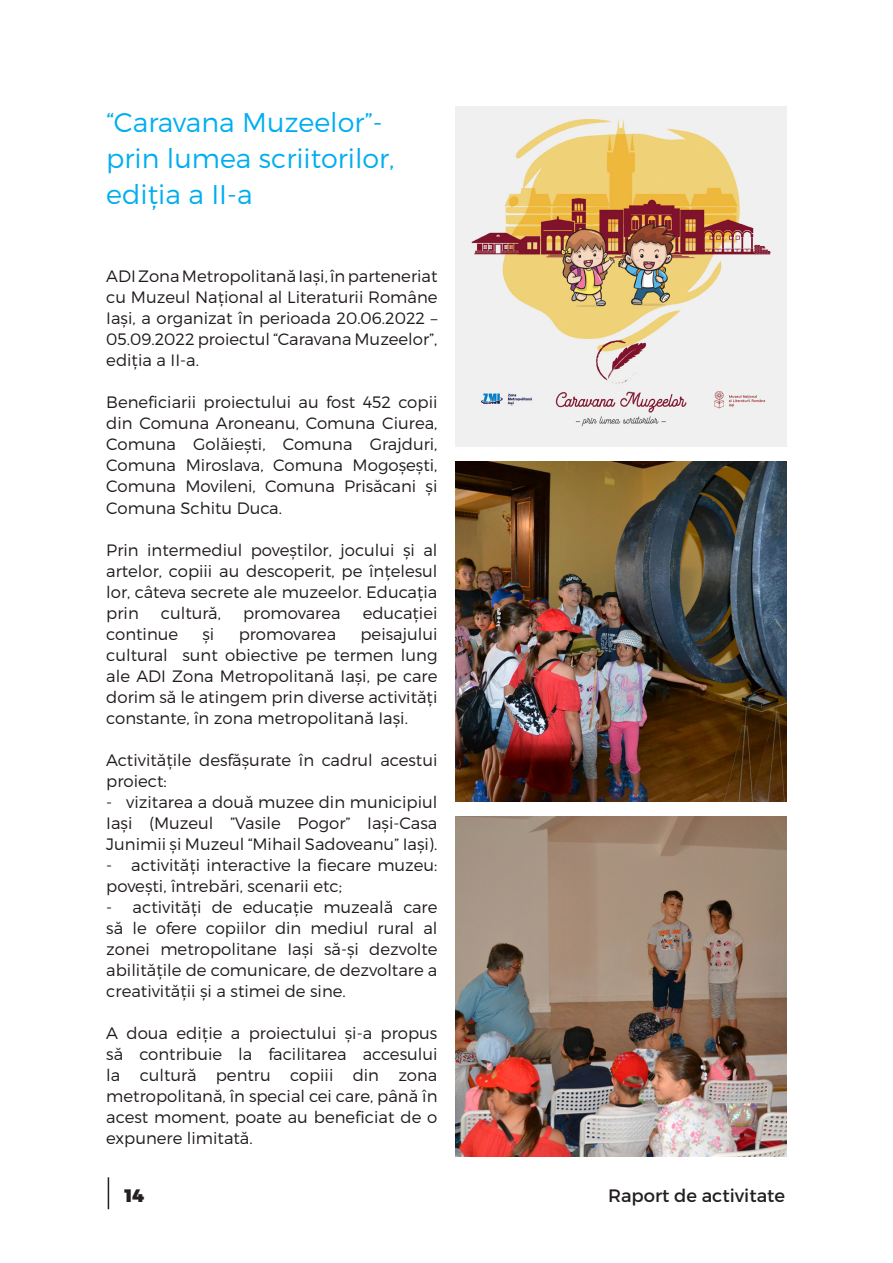
<style>
.page{position:relative;width:893px;height:1263px;background:#fff}
.page>*{position:absolute;margin:0;border:0;box-sizing:border-box;transform-origin:0 0}
.Titlu_Intalniri{font:300 27px/36px "Montserrat";color:#00aeef}
.t1{font:18px "Montserrat";color:#231f20}
.t2{font:900 18px "Montserrat";color:#231f20}
.Content{font:300 16.5px/21px "Montserrat";color:#201a1b;text-align:justify}
</style>
<div class="page">
<hr style="left:108px;top:1177px;width:1px;height:32px;background:#231f20">
<img style="left:455px;top:106px;width:332px;height:340px">
<img style="left:455px;top:461px;width:332px;height:340px">
<img style="left:455px;top:816px;width:332px;height:341px">
<p class="Titlu_Intalniri" style="left:106px;top:104px;width:290px">“Caravana Muzeelor”- prin lumea scriitorilor, ediția a II-a</p>
<p class="Content" style="left:106px;top:266px;width:333px">ADI Zona Metropolitană Iași, în parteneriat cu Muzeul Național al Literaturii Române Iași, a organizat în perioada 20.06.2022 – 05.09.2022 proiectul “Caravana Muzeelor”, ediția a II-a.</p>
<p class="Content" style="left:106px;top:392px;width:333px">Beneficiarii proiectului au fost 452 copii din Comuna Aroneanu, Comuna Ciurea, Comuna Golăiești, Comuna Grajduri, Comuna Miroslava, Comuna Mogoșești, Comuna Movileni, Comuna Prisăcani și Comuna Schitu Duca.</p>
<p class="Content" style="left:106px;top:539px;width:333px">Prin intermediul poveștilor, jocului și al artelor, copiii au descoperit, pe înțelesul lor, câteva secrete ale muzeelor. Educația prin</p>
<p class="Content" style="left:161px;top:602px;width:62px">cultură,</p>
<p class="Content" style="left:243px;top:602px;width:99px">promovarea</p>
<p class="Content" style="left:363px;top:602px;width:76px">educației</p>
<p class="Content" style="left:106px;top:623px;width:73px">continue</p>
<p class="Content" style="left:202px;top:623px;width:13px">și</p>
<p class="Content" style="left:239px;top:623px;width:99px">promovarea</p>
<p class="Content" style="left:106px;top:623px;width:333px;text-indent:254px">peisajului cultural sunt obiective pe termen lung ale ADI Zona Metropolitană Iași, pe care dorim să le atingem prin diverse activități constante, în zona metropolitană Iași.</p>
<p class="Content" style="left:106px;top:749px;width:333px">Activitățile desfășurate în cadrul acestui proiect:</p>
<p class="Content" style="left:106px;top:791px;width:333px">- vizitarea a două muzee din municipiul Iași (Muzeul ”Vasile Pogor” Iași-Casa Junimii și Muzeul “Mihail Sadoveanu” Iași).</p>
<p class="Content" style="left:106px;top:854px;width:333px">- activități interactive la fiecare muzeu: povești, întrebări, scenarii etc;</p>
<p class="Content" style="left:106px;top:896px;width:333px">- activități de educație muzeală care să le ofere copiilor din mediul rural al zonei metropolitane Iași să-și dezvolte abilitățile de comunicare, de dezvoltare a creativității și a stimei de sine.</p>
<p class="Content" style="left:106px;top:1022px;width:333px">A doua ediție a proiectului și-a propus să contribuie la facilitarea accesului la cultură pentru copiii din zona metropolitană, în special cei care, până în acest moment, poate au beneficiat de o expunere limitată.</p>
<p class="t2" style="left:124px;top:1184px;width:21px">14</p>
<p class="t1" style="left:608px;top:1184px;width:178px">Raport de activitate</p>
</div>
